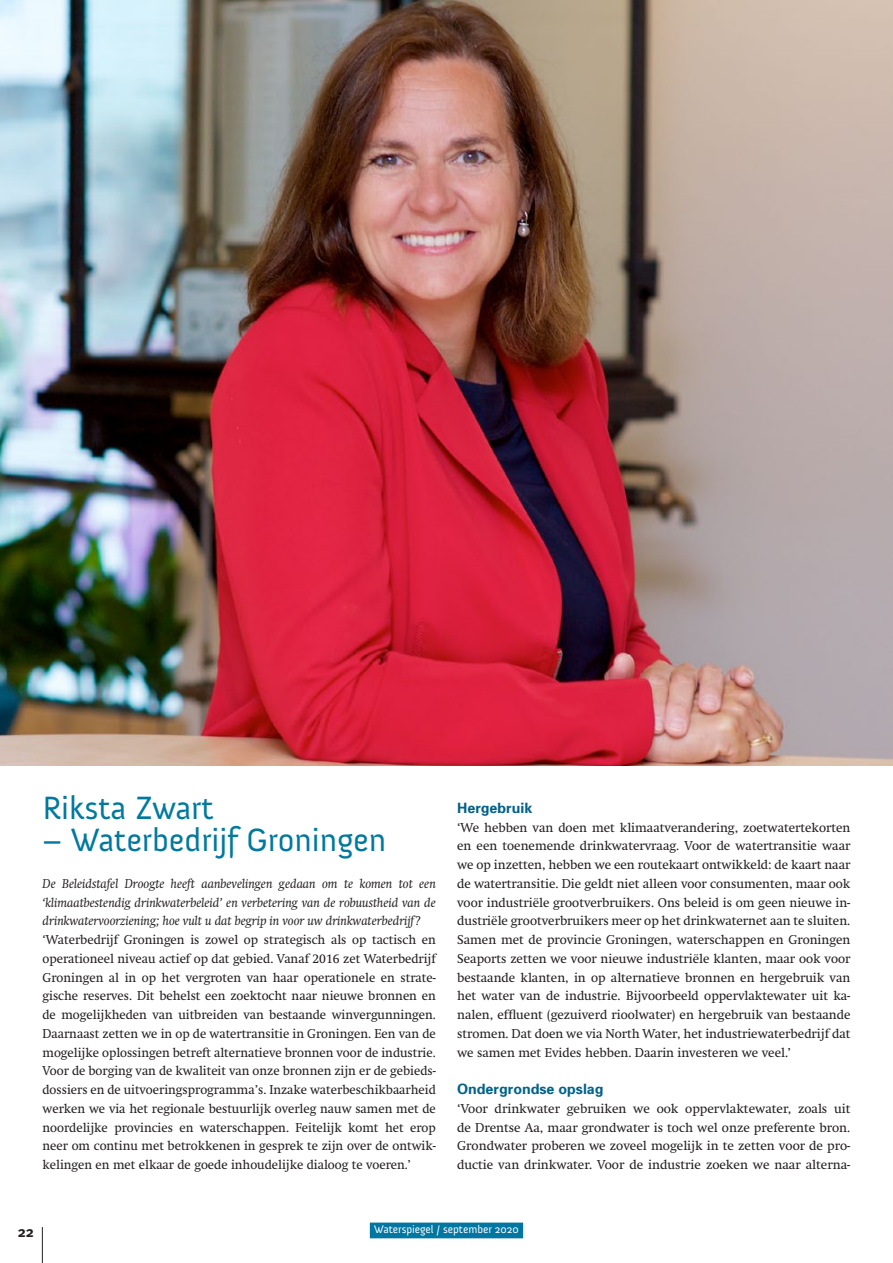
<style>
.page{position:relative;width:893px;height:1263px;background:#fff}
.page>*{position:absolute;margin:0;border:0;box-sizing:border-box;transform-origin:0 0}
.t1{font:33px "Anivers";color:#00799e}
.t2{font:700 15px "Meta Plus";color:#231f20}
.t3{font:700 14.25px "Univers";color:#006288}
.t4{font:12.75px/18.8px "Swift";color:#231f20;text-align:justify}
.t5{font:italic 12.75px/18.8px "Swift";color:#231f20;text-align:justify}
.t6{font:11.25px "Anivers";color:#fff}
</style>
<div class="page">
<hr style="left:42px;top:1227px;width:1px;height:36px;background:#231f20">
<div style="left:370px;top:1222px;width:153px;height:16px;background:#0076a3"></div>
<img style="left:0;top:0;width:893px;height:765px">
<h1 class="t1" style="left:43px;top:790px;width:173px">Riksta Zwart</h1>
<h1 class="t1" style="left:43px;top:821px;width:345px">– Waterbedrijf Groningen</h1>
<p class="t5" style="left:43px;top:874px;width:395px">De Beleidstafel Droogte heeft aanbevelingen gedaan om te komen tot een ‘klimaatbestendig drinkwaterbeleid’ en verbetering van de robuustheid van de drinkwatervoorziening; hoe vult u dat begrip in voor uw drinkwaterbedrijf?</p>
<p class="t4" style="left:43px;top:930px;width:395px">‘Waterbedrijf Groningen is zowel op strategisch als op tactisch en operationeel niveau actief op dat gebied. Vanaf 2016 zet Waterbedrijf Groningen al in op het vergroten van haar operationele en strate&shy;gische reserves. Dit behelst een zoektocht naar nieuwe bronnen en de mogelijkheden van uitbreiden van bestaande winvergunningen.<br>Daarnaast zetten we in op de watertransitie in Groningen. Een van de mogelijke oplossingen betreft alternatieve bronnen voor de industrie.<br>Voor de borging van de kwaliteit van onze bronnen zijn er de gebieds&shy;dossiers en de uitvoeringsprogramma’s. Inzake waterbeschikbaarheid werken we via het regionale bestuurlijk overleg nauw samen met de noordelijke provincies en waterschappen. Feitelijk komt het erop neer om continu met betrokkenen in gesprek te zijn over de ontwik&shy;kelingen en met elkaar de goede inhoudelijke dialoog te voeren.’</p>
<p class="t3" style="left:457px;top:799px;width:77px">Hergebruik</p>
<p class="t4" style="left:457px;top:818px;width:395px">‘We hebben van doen met klimaatverandering, zoetwatertekorten en een toenemende drinkwatervraag. Voor de watertransitie waar we op inzetten, hebben we een routekaart ontwikkeld: de kaart naar de watertransitie. Die geldt niet alleen voor consumenten, maar ook voor industriële grootverbruikers. Ons beleid is om geen nieuwe in&shy;dustriële grootverbruikers meer op het drinkwaternet aan te sluiten.<br>Samen met de provincie Groningen, waterschappen en Groningen Seaports zetten we voor nieuwe industriële klanten, maar ook voor bestaande klanten, in op alternatieve bronnen en hergebruik van het water van de industrie. Bijvoorbeeld oppervlaktewater uit ka&shy;nalen, effluent (gezuiverd rioolwater) en hergebruik van bestaande stromen. Dat doen we via North Water, het industriewaterbedrijf dat we samen met Evides hebben. Daarin investeren we veel.’</p>
<p class="t3" style="left:457px;top:1080px;width:148px">Ondergrondse opslag</p>
<p class="t4" style="left:457px;top:1099px;width:395px">‘Voor drinkwater gebruiken we ook oppervlaktewater, zoals uit de Drentse Aa, maar grondwater is toch wel onze preferente bron.<br>Grondwater proberen we zoveel mogelijk in te zetten voor de pro&shy;ductie van drinkwater. Voor de industrie zoeken we naar alterna-</p>
<p class="t2" style="left:18px;top:1223px;width:18px">22</p>
<p class="t6" style="left:374px;top:1223px;width:146px">Waterspiegel / september 2020</p>
</div>
